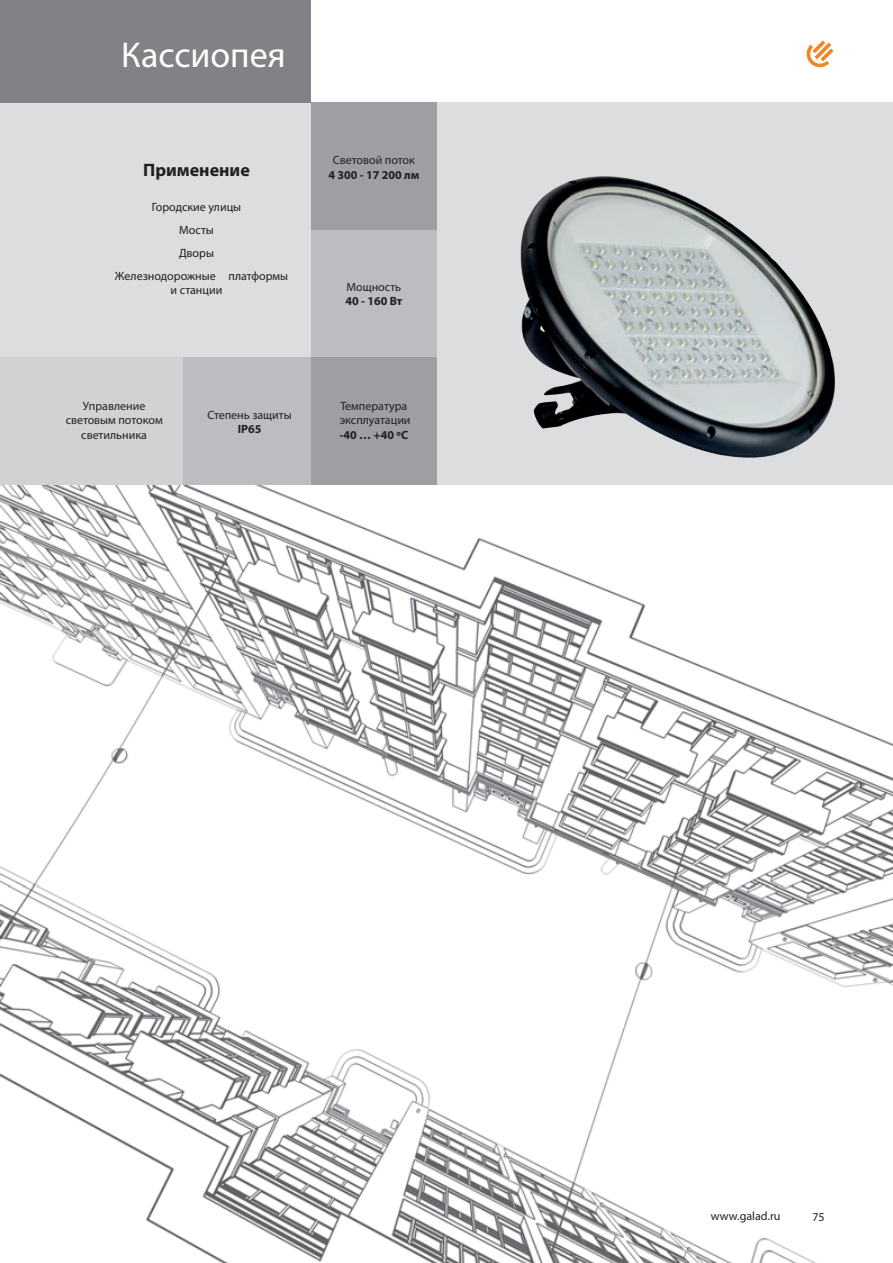
<style>
.page{position:relative;width:893px;height:1263px;background:#fff}
.page>*{position:absolute;margin:0;border:0;box-sizing:border-box;transform-origin:0 0}
.t1{font:36px "Myriad Pro";color:#fff}
.t2{font:700 18px "Myriad Pro";color:#231f20}
.t3{font:12px/14.4px "Myriad Pro";color:#231f20}
.t4{font:700 12px "Myriad Pro";color:#231f20}
</style>
<div class="page">
<img style="left:0;top:485px;width:893px;height:778px">
<div style="left:310px;top:230px;width:128px;height:127px;background:#bcbdc0"></div>
<div style="left:310px;top:102px;width:128px;height:128px;background:#9d9fa2"></div>
<div style="left:0;top:102px;width:310px;height:255px;background:#dcdddf"></div>
<div style="left:310px;top:357px;width:128px;height:128px;background:#9d9fa2"></div>
<div style="left:0;top:357px;width:183px;height:128px;background:#d1d2d4"></div>
<div style="left:183px;top:357px;width:127px;height:128px;background:#bcbdc0"></div>
<div style="left:0;top:0;width:310px;height:102px;background:#808285"></div>
<div style="left:438px;top:102px;width:455px;height:383px;background:#dcdddf"></div>
<img style="left:520px;top:176px;width:316px;height:282px">
<svg style="left:806px;top:40px;width:27px;height:28px"></svg>
<h1 class="t1" style="left:121px;top:33px;width:166px">Кассиопея</h1>
<h2 class="t2" style="left:143px;top:158px;width:108px">Применение</h2>
<p class="t3" style="left:152px;top:200px;width:91px">Городские улицы</p>
<p class="t3" style="left:179px;top:223px;width:36px">Мосты</p>
<p class="t3" style="left:179px;top:245px;width:36px">Дворы</p>
<p class="t3" style="left:115px;top:268px;width:175px">Железнодорожные платформы</p>
<p class="t3" style="left:171px;top:283px;width:53px">и станции</p>
<p class="t3" style="left:333px;top:153px;width:83px">Световой поток</p>
<p class="t4" style="left:328px;top:167px;width:93px">4 300 - 17 200 лм</p>
<p class="t3" style="left:346px;top:279px;width:56px">Мощность</p>
<p class="t4" style="left:345px;top:293px;width:59px">40 - 160 Вт</p>
<p class="t3" style="left:66px;top:399px;width:99px;text-align:center">Управление световым потоком светильника</p>
<p class="t3" style="left:207px;top:407px;width:86px">Степень защиты</p>
<p class="t4" style="left:238px;top:421px;width:25px">IP65</p>
<p class="t3" style="left:340px;top:399px;width:72px">Температура эксплуатации</p>
<p class="t4" style="left:340px;top:427px;width:70px">-40 … +40 ºС</p>
<p class="t3" style="left:711px;top:1209px;width:71px">www.galad.ru</p>
<p class="t3" style="left:812px;top:1210px;width:14px">75</p>
</div>
